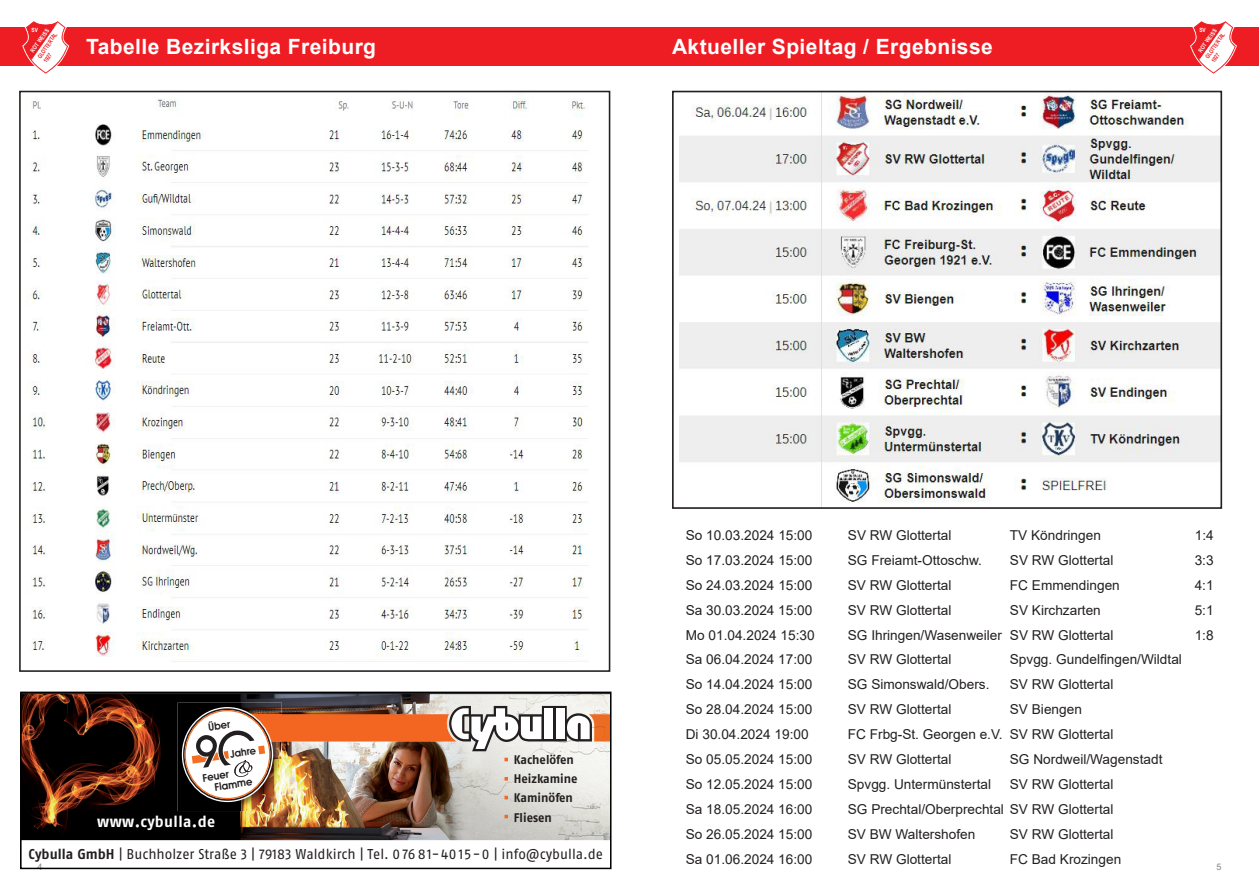
<style>
.page{position:relative;width:1259px;height:893px;background:#fff}
.page>*{position:absolute;margin:0;border:0;box-sizing:border-box;transform-origin:0 0}
.t1{font:700 21px "Arial";letter-spacing:.02em;color:#fff}
.t2{font:700 15.75px "Fago No Lf";letter-spacing:.025em;color:#fff;scale:.96 1}
.t3{font:14.25px "Fago No Lf";color:#231f20;scale:.96 1}
.t4{font:13.65px "Arial";color:#231f20}
.t5{font:700 12.45px/19.4px "Fago No Lf";color:#231f20;scale:.96 1}
.t6{font:600 10.8px/10.5px "Avant Garde BQ";color:#231f20;scale:.96 1}
.t7{font:600 10.65px "Avant Garde BQ";color:#231f20;scale:.96 1}
.t8{font:9px "Arial";color:#808285}
.t9{font:700 5.85px/7.4px "Arial Narrow";color:#ee1d23;scale:.93 1}
.t10{font:700 5.85px "Arial Narrow";color:#fff}
.s1{font-weight:700}
</style>
<div class="page">
<div style="left:0;top:28px;width:629px;height:38px;background:#ee1d23"></div>
<div style="left:629px;top:28px;width:630px;height:38px;background:#ee1d23"></div>
<svg style="left:1188px;top:21px;width:50px;height:53px"></svg>
<svg style="left:21px;top:21px;width:49px;height:53px"></svg>
<img style="left:27px;top:94px;width:561px;height:568px">
<div style="left:19px;top:91px;width:591px;height:581px;border:2px solid #231f20"></div>
<img style="left:23px;top:695px;width:585px;height:145px">
<img style="left:592px;top:714px;width:16px;height:27px">
<svg style="left:504px;top:758px;width:4px;height:3px"></svg>
<svg style="left:504px;top:777px;width:4px;height:4px"></svg>
<svg style="left:504px;top:796px;width:4px;height:3px"></svg>
<svg style="left:504px;top:815px;width:4px;height:3px"></svg>
<svg style="left:449px;top:706px;width:143px;height:45px"></svg>
<img style="left:282px;top:714px;width:175px;height:27px">
<img style="left:178px;top:703px;width:104px;height:108px">
<img style="left:276px;top:714px;width:6px;height:27px">
<svg style="left:179px;top:707px;width:97px;height:95px"></svg>
<div style="left:20px;top:692px;width:591px;height:177px;border:2px solid #000"></div>
<img style="left:679px;top:94px;width:540px;height:412px">
<div style="left:672px;top:91px;width:550px;height:418px;border:2px solid #231f20"></div>
<p class="t10" style="left:28px;top:50px;width:30px;rotate:-55deg">ROT WEISS</p>
<p class="t10" style="left:32px;top:26px;width:8px">SV</p>
<p class="t9" style="left:36px;top:56px;width:34px;rotate:-55deg">GLOTTERTAL<br>1927</p>
<h1 class="t1" style="left:86px;top:32px;width:291px">Tabelle Bezirksliga Freiburg</h1>
<h1 class="t1" style="left:672px;top:32px;width:322px">Aktueller Spieltag / Ergebnisse</h1>
<p class="t10" style="left:1196px;top:50px;width:30px;rotate:-55deg">ROT WEISS</p>
<p class="t10" style="left:1199px;top:26px;width:8px">SV</p>
<p class="t9" style="left:1203px;top:56px;width:34px;rotate:-55deg">GLOTTERTAL<br>1927</p>
<p class="t7" style="left:207px;top:721px;width:24px;rotate:-8deg">Über</p>
<p class="t7" style="left:229px;top:748px;width:29px;rotate:-8deg">Jahre</p>
<p class="t6" style="left:212px;top:771px;width:41px;text-indent:-11px;rotate:-8deg">Feuer<br>Flamme</p>
<p class="t5" style="left:514px;top:749px;width:68px">Kachelöfen<br>Heizkamine<br>Kaminöfen<br>Fliesen</p>
<p class="t3" style="left:29px;top:846px;width:600px"><span class="s1">Cybulla GmbH</span> | Buchholzer Straße 3 | 79183 Waldkirch | Tel. 0 76 81-40 15-0 | info@cybulla.de</p>
<p class="t2" style="left:97px;top:812px;width:124px">www.cybulla.de</p>
<p class="t8" style="left:38px;top:860px;width:7px">4</p>
<p class="t4" style="left:686px;top:525px;width:128px">So 10.03.2024 15:00</p>
<p class="t4" style="left:848px;top:525px;width:105px">SV RW Glottertal</p>
<p class="t4" style="left:1010px;top:525px;width:92px">TV Köndringen</p>
<p class="t4" style="left:1194px;top:525px;width:20px">1:4</p>
<p class="t4" style="left:686px;top:550px;width:128px">So 17.03.2024 15:00</p>
<p class="t4" style="left:848px;top:550px;width:136px">SG Freiamt-Ottoschw.</p>
<p class="t4" style="left:1010px;top:550px;width:105px">SV RW Glottertal</p>
<p class="t4" style="left:1194px;top:550px;width:20px">3:3</p>
<p class="t4" style="left:686px;top:575px;width:128px">So 24.03.2024 15:00</p>
<p class="t4" style="left:848px;top:575px;width:105px">SV RW Glottertal</p>
<p class="t4" style="left:1010px;top:575px;width:111px">FC Emmendingen</p>
<p class="t4" style="left:1194px;top:575px;width:20px">4:1</p>
<p class="t4" style="left:686px;top:600px;width:128px">Sa 30.03.2024 15:00</p>
<p class="t4" style="left:848px;top:600px;width:105px">SV RW Glottertal</p>
<p class="t4" style="left:1010px;top:600px;width:92px">SV Kirchzarten</p>
<p class="t4" style="left:1194px;top:600px;width:20px">5:1</p>
<p class="t4" style="left:686px;top:625px;width:130px">Mo 01.04.2024 15:30</p>
<p class="t4" style="left:848px;top:625px;width:267px">SG Ihringen/Wasenweiler SV RW Glottertal</p>
<p class="t4" style="left:1194px;top:625px;width:20px">1:8</p>
<p class="t4" style="left:686px;top:650px;width:128px">Sa 06.04.2024 17:00</p>
<p class="t4" style="left:848px;top:650px;width:105px">SV RW Glottertal</p>
<p class="t4" style="left:1010px;top:650px;width:174px">Spvgg. Gundelfingen/Wildtal</p>
<p class="t4" style="left:686px;top:675px;width:128px">So 14.04.2024 15:00</p>
<p class="t4" style="left:848px;top:675px;width:143px">SG Simonswald/Obers.</p>
<p class="t4" style="left:1010px;top:675px;width:105px">SV RW Glottertal</p>
<p class="t4" style="left:686px;top:700px;width:128px">So 28.04.2024 15:00</p>
<p class="t4" style="left:848px;top:700px;width:105px">SV RW Glottertal</p>
<p class="t4" style="left:1010px;top:700px;width:74px">SV Biengen</p>
<p class="t4" style="left:686px;top:725px;width:124px">Di 30.04.2024 19:00</p>
<p class="t4" style="left:848px;top:725px;width:267px">FC Frbg-St. Georgen e.V. SV RW Glottertal</p>
<p class="t4" style="left:686px;top:750px;width:128px">So 05.05.2024 15:00</p>
<p class="t4" style="left:848px;top:750px;width:105px">SV RW Glottertal</p>
<p class="t4" style="left:1010px;top:750px;width:154px">SG Nordweil/Wagenstadt</p>
<p class="t4" style="left:686px;top:775px;width:128px">So 12.05.2024 15:00</p>
<p class="t4" style="left:848px;top:775px;width:145px">Spvgg. Untermünstertal</p>
<p class="t4" style="left:1010px;top:775px;width:105px">SV RW Glottertal</p>
<p class="t4" style="left:686px;top:800px;width:128px">Sa 18.05.2024 16:00</p>
<p class="t4" style="left:848px;top:800px;width:267px">SG Prechtal/Oberprechtal SV RW Glottertal</p>
<p class="t4" style="left:686px;top:825px;width:128px">So 26.05.2024 15:00</p>
<p class="t4" style="left:848px;top:825px;width:129px">SV BW Waltershofen</p>
<p class="t4" style="left:1010px;top:825px;width:105px">SV RW Glottertal</p>
<p class="t4" style="left:686px;top:850px;width:128px">Sa 01.06.2024 16:00</p>
<p class="t4" style="left:848px;top:850px;width:105px">SV RW Glottertal</p>
<p class="t4" style="left:1010px;top:850px;width:113px">FC Bad Krozingen</p>
<p class="t8" style="left:1216px;top:860px;width:7px">5</p>
</div>
